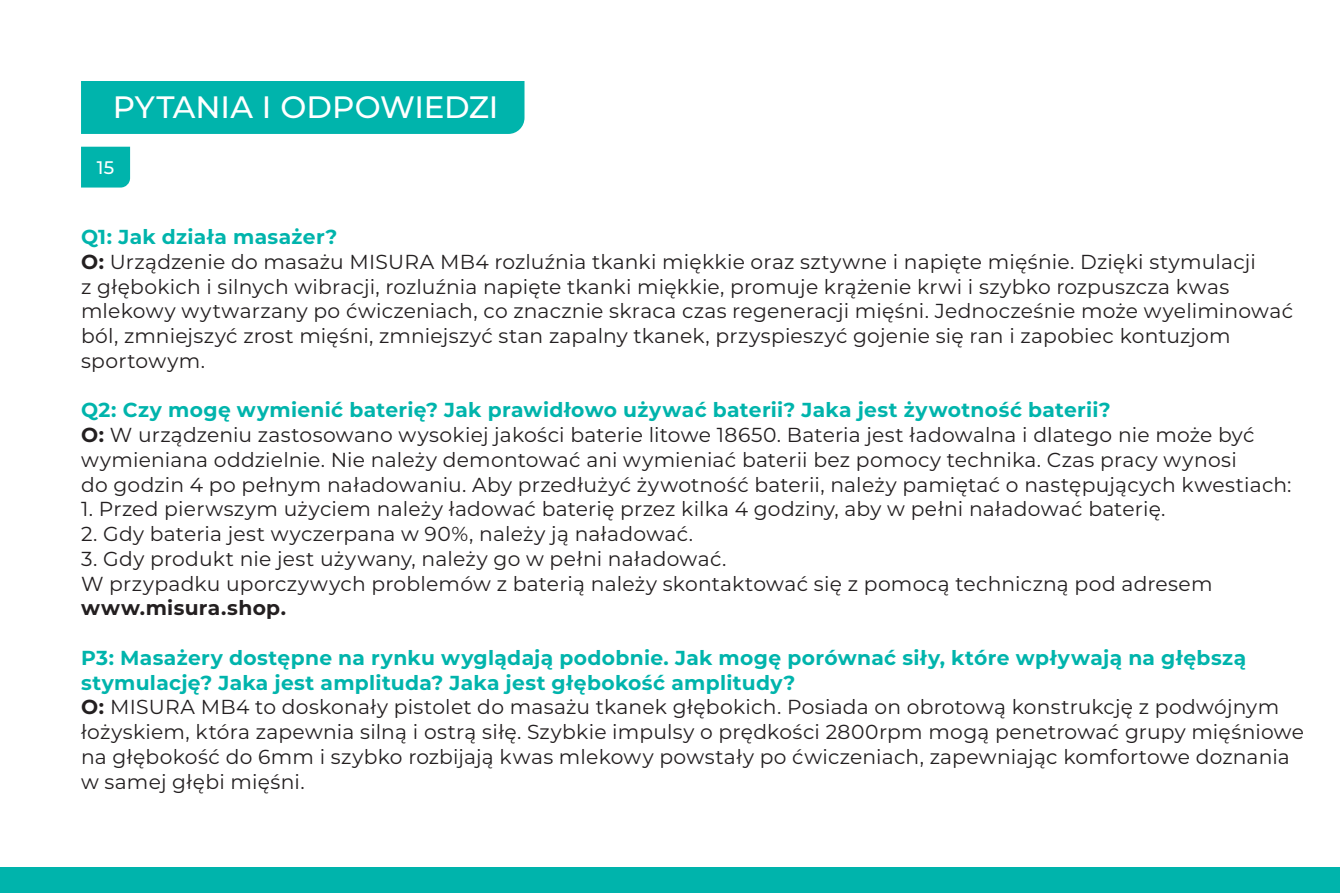
<style>
.page{position:relative;width:1340px;height:893px;background:#fff}
.page>*{position:absolute;margin:0;border:0;box-sizing:border-box;transform-origin:0 0}
.t1{font:500 30.82px "Montserrat";letter-spacing:-.005em;color:#fff}
.t2{font:20.25px/24.8px "Montserrat";letter-spacing:.01em;color:#231f20}
.t3{font:700 20.25px/24.8px "Montserrat";letter-spacing:.015em;color:#00b4ac}
.t4{font:700 20.25px "Montserrat";letter-spacing:.015em;color:#231f20}
.t5{font:500 18.22px "Montserrat";color:#fff}
.s1{font-weight:700}
</style>
<div class="page">
<div style="left:0;top:867px;width:1339px;height:26px;background:#00b4ac"></div>
<div style="left:81px;top:81px;width:443px;height:53px;background:#00b4ac"></div>
<div style="left:81px;top:147px;width:49px;height:41px;background:#00b4ac"></div>
<p class="t1" style="left:113px;top:86px;width:387px">PYTANIA I ODPOWIEDZI</p>
<p class="t5" style="left:97px;top:155px;width:19px">15</p>
<p class="t3" style="left:81px;top:224px;width:258px">Q1: Jak działa masażer?</p>
<p class="t2" style="left:81px;top:249px;width:1176px"><span class="s1">O:</span> Urządzenie do masażu MISURA MB4 rozluźnia tkanki miękkie oraz sztywne i napięte mięśnie. Dzięki stymulacji z głębokich i silnych wibracji, rozluźnia napięte tkanki miękkie, promuje krążenie krwi i szybko rozpuszcza kwas</p>
<p class="t2" style="left:81px;top:298px;width:1213px">mlekowy wytwarzany po ćwiczeniach, co znacznie skraca czas regeneracji mięśni. Jednocześnie może wyeliminować ból, zmniejszyć zrost mięśni, zmniejszyć stan zapalny tkanek, przyspieszyć gojenie się ran i zapobiec kontuzjom sportowym.</p>
<p class="t3" style="left:81px;top:397px;width:1031px">Q2: Czy mogę wymienić baterię? Jak prawidłowo używać baterii? Jaka jest żywotność baterii?</p>
<p class="t2" style="left:81px;top:422px;width:1174px"><span class="s1">O:</span> W urządzeniu zastosowano wysokiej jakości baterie litowe 18650. Bateria jest ładowalna i dlatego nie może być wymieniana oddzielnie. Nie należy demontować ani wymieniać baterii bez pomocy technika. Czas pracy wynosi</p>
<p class="t2" style="left:81px;top:471px;width:1211px">do godzin 4 po pełnym naładowaniu. Aby przedłużyć żywotność baterii, należy pamiętać o następujących kwestiach:</p>
<p class="t2" style="left:81px;top:496px;width:1085px">1. Przed pierwszym użyciem należy ładować baterię przez kilka 4 godziny, aby w pełni naładować baterię.</p>
<p class="t2" style="left:81px;top:521px;width:613px">2. Gdy bateria jest wyczerpana w 90%, należy ją naładować.</p>
<p class="t2" style="left:81px;top:546px;width:646px">3. Gdy produkt nie jest używany, należy go w pełni naładować.</p>
<p class="t2" style="left:81px;top:570px;width:1132px">W przypadku uporczywych problemów z baterią należy skontaktować się z pomocą techniczną pod adresem</p>
<p class="t4" style="left:81px;top:594px;width:206px">www.misura.shop.</p>
<p class="t3" style="left:81px;top:644px;width:1166px">P3: Masażery dostępne na rynku wyglądają podobnie. Jak mogę porównać siły, które wpływają na głębszą stymulację? Jaka jest amplituda? Jaka jest głębokość amplitudy?</p>
<p class="t2" style="left:81px;top:694px;width:1224px"><span class="s1">O:</span> MISURA MB4 to doskonały pistolet do masażu tkanek głębokich. Posiada on obrotową konstrukcję z podwójnym łożyskiem, która zapewnia silną i ostrą siłę. Szybkie impulsy o prędkości 2800rpm mogą penetrować grupy mięśniowe na głębokość do 6mm i szybko rozbijają kwas mlekowy powstały po ćwiczeniach, zapewniając komfortowe doznania w samej głębi mięśni.</p>
</div>
